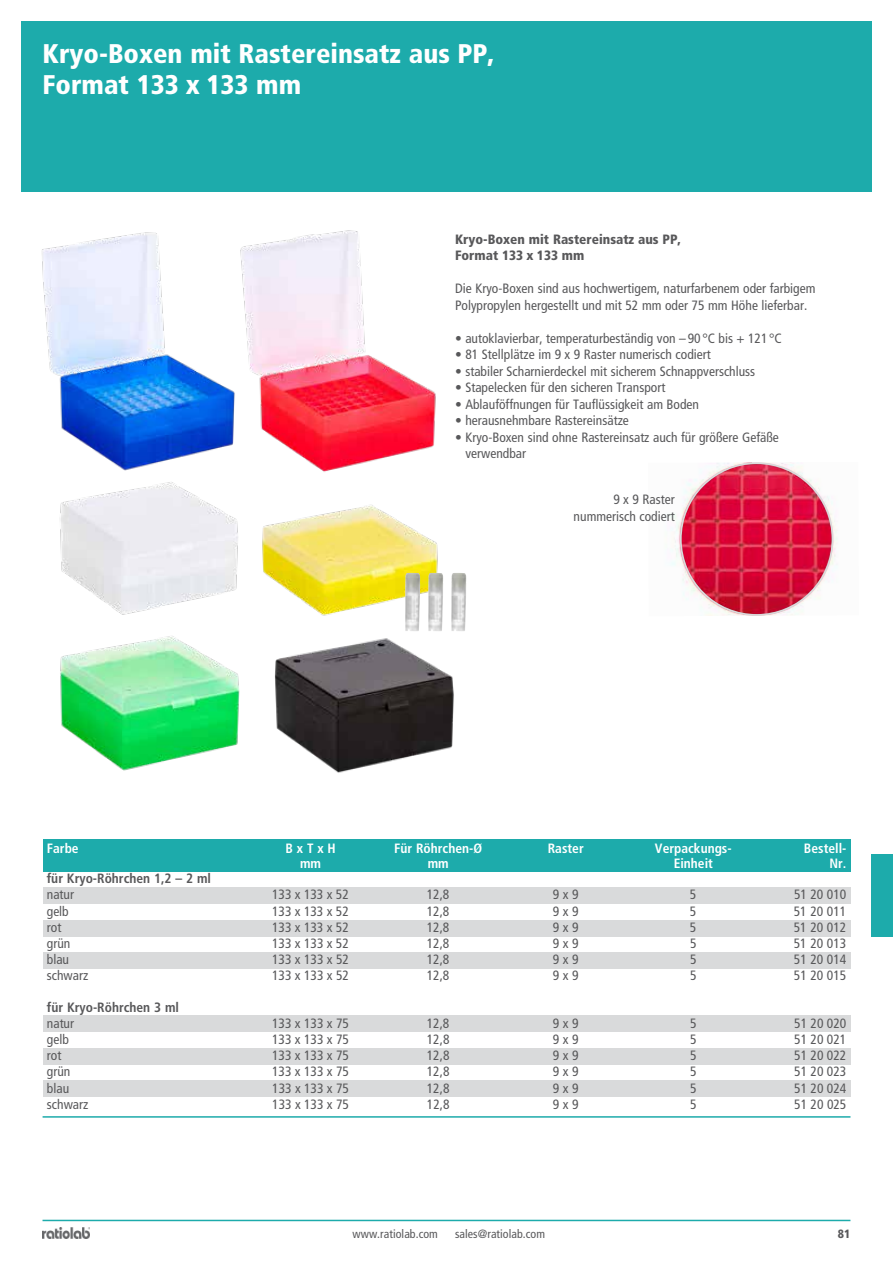
<style>
.page{position:relative;width:893px;height:1263px;background:#fff}
.page>*{position:absolute;margin:0;border:0;box-sizing:border-box;transform-origin:0 0}
.t1{font:900 condensed 27px/31.5px "Frutiger";color:#fff}
.t2{font:condensed 13.5px/16.5px "Frutiger";color:#58585a}
.t3{font:700 condensed 13.5px "Frutiger";color:#fff}
.t4{font:900 condensed 13.5px/16.5px "Frutiger";color:#58585a}
.t5{font:700 condensed 13.5px "Frutiger";color:#58585a}
.t6{font:condensed 12px "Frutiger";letter-spacing:.005em;color:#58585a}
.t7{font:900 condensed 12px "Frutiger";color:#58585a}
</style>
<div class="page">
<div style="left:21px;top:21px;width:851px;height:170px;background:#1dabab"></div>
<hr style="left:43px;top:1220px;width:807px;height:1px;background:#1dabab">
<div style="left:872px;top:855px;width:21px;height:82px;background:#1dabab"></div>
<svg style="left:42px;top:1227px;width:48px;height:12px"></svg>
<img style="left:43px;top:1228px;width:47px;height:10px">
<img style="left:670px;top:462px;width:168px;height:154px">
<img style="left:274px;top:638px;width:180px;height:135px">
<img style="left:42px;top:232px;width:170px;height:239px">
<img style="left:60px;top:636px;width:180px;height:135px">
<img style="left:60px;top:482px;width:178px;height:133px">
<div style="left:43px;top:888px;width:807px;height:16px;background:#d9dadb"></div>
<div style="left:43px;top:920px;width:807px;height:16px;background:#d9dadb"></div>
<div style="left:43px;top:952px;width:807px;height:16px;background:#d9dadb"></div>
<div style="left:43px;top:1016px;width:807px;height:16px;background:#d9dadb"></div>
<div style="left:43px;top:1048px;width:807px;height:16px;background:#d9dadb"></div>
<div style="left:43px;top:1080px;width:807px;height:16px;background:#d9dadb"></div>
<div style="left:43px;top:839px;width:807px;height:32px;background:#1dabab"></div>
<hr style="left:43px;top:1116px;width:807px;height:2px;background:#1dabab">
<img style="left:262px;top:504px;width:176px;height:112px">
<img style="left:212px;top:230px;width:224px;height:265px">
<img style="left:405px;top:573px;width:15px;height:58px">
<img style="left:428px;top:573px;width:15px;height:58px">
<img style="left:451px;top:573px;width:15px;height:58px">
<h1 class="t1" style="left:43px;top:38px;width:454px">Kryo-Boxen mit Rastereinsatz aus PP,<br>Format 133 x 133 mm</h1>
<p class="t4" style="left:455px;top:231px;width:228px">Kryo-Boxen mit Rastereinsatz aus PP,<br>Format 133 x 133 mm</p>
<p class="t2" style="left:455px;top:280px;width:362px">Die Kryo-Boxen sind aus hochwertigem, naturfarbenem oder farbigem<br>Polypropylen hergestellt und mit 52 mm oder 75 mm Höhe lieferbar.</p>
<p class="t2" style="left:455px;top:330px;width:328px">• autoklavierbar, temperaturbeständig von –90 °C bis + 121 °C</p>
<p class="t2" style="left:455px;top:346px;width:257px">• 81 Stellplätze im 9 x 9 Raster numerisch codiert</p>
<p class="t2" style="left:455px;top:363px;width:302px">• stabiler Scharnierdeckel mit sicherem Schnappverschluss</p>
<p class="t2" style="left:455px;top:379px;width:212px">• Stapelecken für den sicheren Transport</p>
<p class="t2" style="left:455px;top:396px;width:246px">• Ablauföffnungen für Tauflüssigkeit am Boden</p>
<p class="t2" style="left:455px;top:412px;width:175px">• herausnehmbare Rastereinsätze</p>
<p class="t2" style="left:465px;top:429px;width:315px;text-indent:-10px">• Kryo-Boxen sind ohne Rastereinsatz auch für größere Gefäße verwendbar</p>
<p class="t2" style="left:574px;top:492px;width:103px;text-align:right">9 x 9 Raster nummerisch codiert</p>
<p class="t3" style="left:47px;top:840px;width:33px">Farbe</p>
<p class="t3" style="left:286px;top:840px;width:52px">B x T x H</p>
<p class="t3" style="left:394px;top:840px;width:89px">Für Röhrchen-Ø</p>
<p class="t3" style="left:548px;top:840px;width:38px">Raster</p>
<p class="t3" style="left:655px;top:840px;width:78px">Verpackungs-</p>
<p class="t3" style="left:804px;top:840px;width:44px">Bestell-</p>
<p class="t3" style="left:300px;top:855px;width:23px">mm</p>
<p class="t3" style="left:428px;top:855px;width:23px">mm</p>
<p class="t3" style="left:674px;top:855px;width:41px">Einheit</p>
<p class="t3" style="left:829px;top:855px;width:19px">Nr.</p>
<p class="t5" style="left:47px;top:870px;width:166px">für Kryo-Röhrchen 1,2 – 2 ml</p>
<p class="t2" style="left:47px;top:886px;width:29px">natur</p>
<p class="t2" style="left:272px;top:886px;width:78px">133 x 133 x 52</p>
<p class="t2" style="left:427px;top:886px;width:24px">12,8</p>
<p class="t2" style="left:553px;top:886px;width:27px">9 x 9</p>
<p class="t2" style="left:690px;top:886px;width:8px">5</p>
<p class="t2" style="left:794px;top:886px;width:54px">51 20 010</p>
<p class="t2" style="left:47px;top:903px;width:23px">gelb</p>
<p class="t2" style="left:272px;top:903px;width:78px">133 x 133 x 52</p>
<p class="t2" style="left:427px;top:903px;width:24px">12,8</p>
<p class="t2" style="left:553px;top:903px;width:27px">9 x 9</p>
<p class="t2" style="left:690px;top:903px;width:8px">5</p>
<p class="t2" style="left:794px;top:903px;width:54px">51 20 011</p>
<p class="t2" style="left:47px;top:919px;width:16px">rot</p>
<p class="t2" style="left:272px;top:919px;width:78px">133 x 133 x 52</p>
<p class="t2" style="left:427px;top:919px;width:24px">12,8</p>
<p class="t2" style="left:553px;top:919px;width:27px">9 x 9</p>
<p class="t2" style="left:690px;top:919px;width:8px">5</p>
<p class="t2" style="left:794px;top:919px;width:54px">51 20 012</p>
<p class="t2" style="left:47px;top:935px;width:25px">grün</p>
<p class="t2" style="left:272px;top:935px;width:78px">133 x 133 x 52</p>
<p class="t2" style="left:427px;top:935px;width:24px">12,8</p>
<p class="t2" style="left:553px;top:935px;width:27px">9 x 9</p>
<p class="t2" style="left:690px;top:935px;width:8px">5</p>
<p class="t2" style="left:794px;top:935px;width:54px">51 20 013</p>
<p class="t2" style="left:47px;top:951px;width:24px">blau</p>
<p class="t2" style="left:272px;top:951px;width:78px">133 x 133 x 52</p>
<p class="t2" style="left:427px;top:951px;width:24px">12,8</p>
<p class="t2" style="left:553px;top:951px;width:27px">9 x 9</p>
<p class="t2" style="left:690px;top:951px;width:8px">5</p>
<p class="t2" style="left:794px;top:951px;width:54px">51 20 014</p>
<p class="t2" style="left:47px;top:967px;width:43px">schwarz</p>
<p class="t2" style="left:272px;top:967px;width:78px">133 x 133 x 52</p>
<p class="t2" style="left:427px;top:967px;width:24px">12,8</p>
<p class="t2" style="left:553px;top:967px;width:27px">9 x 9</p>
<p class="t2" style="left:690px;top:967px;width:8px">5</p>
<p class="t2" style="left:794px;top:967px;width:54px">51 20 015</p>
<p class="t5" style="left:47px;top:999px;width:134px">für Kryo-Röhrchen 3 ml</p>
<p class="t2" style="left:47px;top:1015px;width:29px">natur</p>
<p class="t2" style="left:272px;top:1015px;width:78px">133 x 133 x 75</p>
<p class="t2" style="left:427px;top:1015px;width:24px">12,8</p>
<p class="t2" style="left:553px;top:1015px;width:27px">9 x 9</p>
<p class="t2" style="left:690px;top:1015px;width:8px">5</p>
<p class="t2" style="left:794px;top:1015px;width:54px">51 20 020</p>
<p class="t2" style="left:47px;top:1031px;width:23px">gelb</p>
<p class="t2" style="left:272px;top:1031px;width:78px">133 x 133 x 75</p>
<p class="t2" style="left:427px;top:1031px;width:24px">12,8</p>
<p class="t2" style="left:553px;top:1031px;width:27px">9 x 9</p>
<p class="t2" style="left:690px;top:1031px;width:8px">5</p>
<p class="t2" style="left:794px;top:1031px;width:54px">51 20 021</p>
<p class="t2" style="left:47px;top:1047px;width:16px">rot</p>
<p class="t2" style="left:272px;top:1047px;width:78px">133 x 133 x 75</p>
<p class="t2" style="left:427px;top:1047px;width:24px">12,8</p>
<p class="t2" style="left:553px;top:1047px;width:27px">9 x 9</p>
<p class="t2" style="left:690px;top:1047px;width:8px">5</p>
<p class="t2" style="left:794px;top:1047px;width:54px">51 20 022</p>
<p class="t2" style="left:47px;top:1063px;width:25px">grün</p>
<p class="t2" style="left:272px;top:1063px;width:78px">133 x 133 x 75</p>
<p class="t2" style="left:427px;top:1063px;width:24px">12,8</p>
<p class="t2" style="left:553px;top:1063px;width:27px">9 x 9</p>
<p class="t2" style="left:690px;top:1063px;width:8px">5</p>
<p class="t2" style="left:794px;top:1063px;width:54px">51 20 023</p>
<p class="t2" style="left:47px;top:1080px;width:24px">blau</p>
<p class="t2" style="left:272px;top:1080px;width:78px">133 x 133 x 75</p>
<p class="t2" style="left:427px;top:1080px;width:24px">12,8</p>
<p class="t2" style="left:553px;top:1080px;width:27px">9 x 9</p>
<p class="t2" style="left:690px;top:1080px;width:8px">5</p>
<p class="t2" style="left:794px;top:1080px;width:54px">51 20 024</p>
<p class="t2" style="left:47px;top:1096px;width:43px">schwarz</p>
<p class="t2" style="left:272px;top:1096px;width:78px">133 x 133 x 75</p>
<p class="t2" style="left:427px;top:1096px;width:24px">12,8</p>
<p class="t2" style="left:553px;top:1096px;width:27px">9 x 9</p>
<p class="t2" style="left:690px;top:1096px;width:8px">5</p>
<p class="t2" style="left:794px;top:1096px;width:54px">51 20 025</p>
<p class="t6" style="left:352px;top:1227px;width:87px">www.ratiolab.com</p>
<p class="t6" style="left:455px;top:1227px;width:92px">sales@ratiolab.com</p>
<p class="t7" style="left:838px;top:1226px;width:14px">81</p>
</div>
